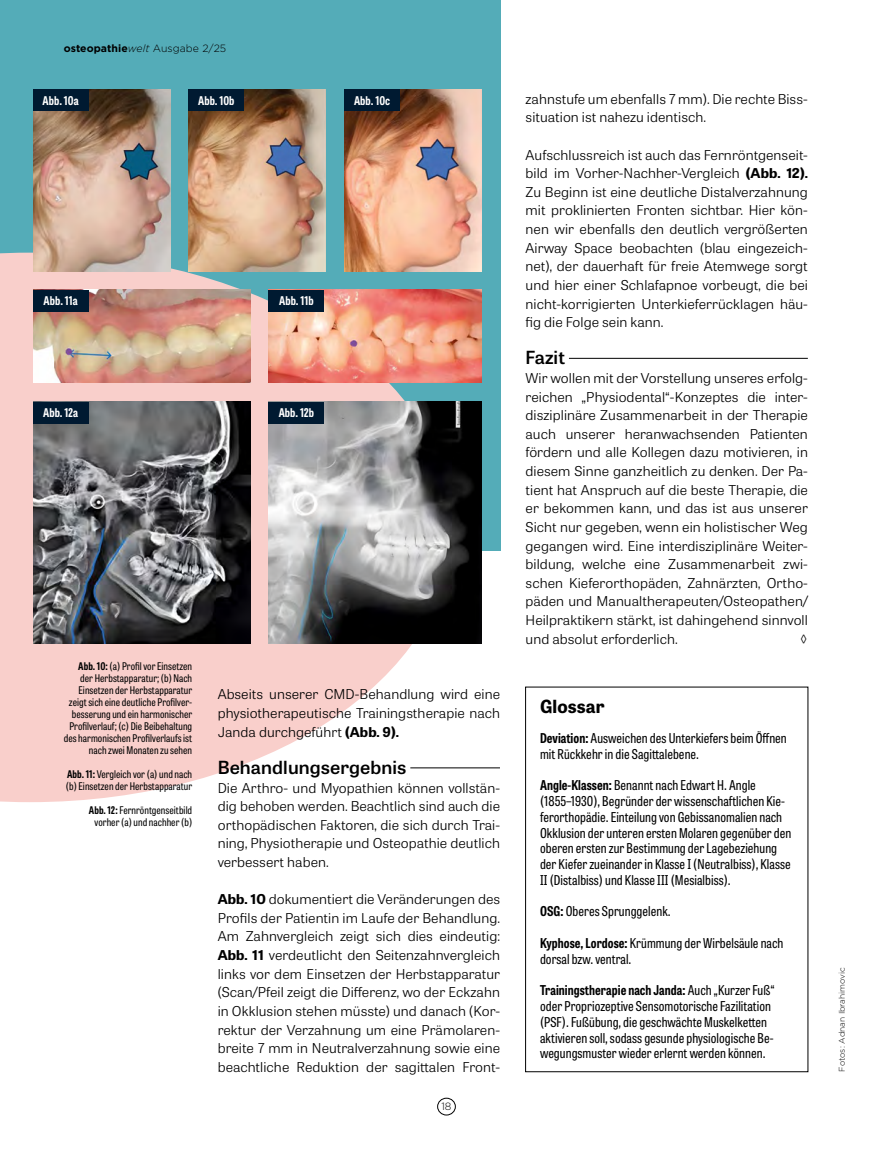
<style>
.page{position:relative;width:893px;height:1149px;background:#fff}
.page>*{position:absolute;margin:0;border:0;box-sizing:border-box;transform-origin:0 0}
.t1{font:600 18px "Tablet Gothic Wide";letter-spacing:.005em;color:#000}
.t2{font:700 18px "Tablet Gothic";letter-spacing:.005em;color:#000}
.t3{font:300 13.5px/18.6px "Tablet Gothic Wide";letter-spacing:.005em;color:#000;text-align:justify}
.t4{font:13.5px/15.8px "Tablet Gothic Condensed";letter-spacing:.005em;color:#000}
.t5{font:700 12px "Tablet Gothic Condensed";letter-spacing:.005em;color:#fff}
.t6{font:10.5px/12px "Tablet Gothic Condensed";letter-spacing:.005em;color:#000;text-align:right}
.t7{font:700 10.5px "Gotham";letter-spacing:.005em;color:#000}
.t8{font:300 10.5px "Gotham";color:#000}
.t9{font:300 8.25px "Gotham";letter-spacing:.005em;color:#000}
.s1{font-weight:300;font-style:italic}
.s2{font-weight:300}
.s3{font-weight:700}
</style>
<div class="page">
<div style="left:437px;top:1097px;width:19px;height:17px;border:1px solid #000;border-radius:50%"></div>
<div style="left:0;top:0;width:500px;height:550px;background:#54acb8"></div>
<svg style="left:0;top:252px;width:452px;height:549px;fill:#f9cfcb"></svg>
<hr style="left:410px;top:767px;width:90px;height:1px;background:#000">
<hr style="left:569px;top:358px;width:239px;height:1px;background:#000">
<img style="left:33px;top:89px;width:137px;height:182px">
<img style="left:189px;top:89px;width:137px;height:182px">
<img style="left:344px;top:89px;width:137px;height:182px">
<div style="left:33px;top:89px;width:55px;height:22px;background:#001a31"></div>
<div style="left:189px;top:89px;width:55px;height:22px;background:#001a31"></div>
<div style="left:344px;top:89px;width:56px;height:22px;background:#001a31"></div>
<img style="left:33px;top:290px;width:217px;height:93px">
<img style="left:269px;top:290px;width:212px;height:93px">
<div style="left:33px;top:290px;width:55px;height:21px;background:#001a31"></div>
<div style="left:269px;top:290px;width:55px;height:21px;background:#001a31"></div>
<img style="left:33px;top:401px;width:217px;height:242px">
<img style="left:269px;top:401px;width:212px;height:242px">
<div style="left:33px;top:401px;width:55px;height:22px;background:#001a31"></div>
<div style="left:269px;top:401px;width:55px;height:22px;background:#001a31"></div>
<p class="t7" style="left:64px;top:41px;width:164px">osteopathie<span class="s1">welt</span> <span class="s2">Ausgabe 2/25</span></p>
<p class="t5" style="left:43px;top:92px;width:38px">Abb. 10a</p>
<p class="t5" style="left:198px;top:92px;width:38px">Abb. 10b</p>
<p class="t5" style="left:354px;top:92px;width:38px">Abb. 10c</p>
<p class="t5" style="left:44px;top:292px;width:36px">Abb. 11a</p>
<p class="t5" style="left:279px;top:292px;width:36px">Abb. 11b</p>
<p class="t5" style="left:43px;top:404px;width:37px">Abb. 12a</p>
<p class="t5" style="left:279px;top:404px;width:37px">Abb. 12b</p>
<p class="t6" style="left:64px;top:659px;width:130px"><span class="s3">Abb. 10:</span> (a) Profil vor Einsetzen der Herbstapparatur; (b) Nach Einsetzen der Herbstapparatur zeigt sich eine deutliche Profilver&shy;besserung und ein harmonischer Profilverlauf; (c) Die Beibehaltung des harmonischen Profilverlaufs ist nach zwei Monaten zu sehen</p>
<p class="t6" style="left:66px;top:767px;width:128px;text-align:left"><span class="s3">Abb. 11:</span> Vergleich vor (a) und nach (b) Einsetzen der Herbstapparatur</p>
<p class="t6" style="left:89px;top:803px;width:105px;text-align:center"><span class="s3">Abb. 12:</span> Fernröntgenseitbild vorher (a) und nachher (b)</p>
<p class="t3" style="left:218px;top:684px;width:284px">Abseits unserer CMD-Behandlung wird eine physiotherapeutische Trainingstherapie nach Janda durchgeführt <span class="s3">(Abb. 9).</span></p>
<h1 class="t1" style="left:218px;top:754px;width:190px">Behandlungsergebnis</h1>
<p class="t3" style="left:218px;top:777px;width:284px">Die Arthro- und Myopathien können vollstän&shy;dig behoben werden. Beachtlich sind auch die orthopädischen Faktoren, die sich durch Trai&shy;ning, Physiotherapie und Osteopathie deutlich verbessert haben.</p>
<p class="t3" style="left:218px;top:889px;width:284px"><span class="s3">Abb. 10</span> dokumentiert die Veränderungen des Profils der Patientin im Laufe der Behandlung.<br>Am Zahnvergleich zeigt sich dies eindeutig:<br><span class="s3">Abb. 11</span> verdeutlicht den Seitenzahnvergleich links vor dem Einsetzen der Herbstapparatur (Scan/Pfeil zeigt die Differenz, wo der Eckzahn in Okklusion stehen müsste) und danach (Kor&shy;rektur der Verzahnung um eine Prämolaren&shy;breite 7 mm in Neutralverzahnung sowie eine beachtliche Reduktion der sagittalen Front-</p>
<p class="t8" style="left:441px;top:1099px;width:12px">18</p>
<p class="t3" style="left:526px;top:89px;width:284px">zahnstufe um ebenfalls 7 mm). Die rechte Biss&shy;situation ist nahezu identisch.</p>
<p class="t3" style="left:526px;top:145px;width:284px">Aufschlussreich ist auch das Fernröntgenseit&shy;bild im Vorher-Nachher-Vergleich <span class="s3">(Abb. 12).<br></span>Zu Beginn ist eine deutliche Distalverzahnung mit proklinierten Fronten sichtbar. Hier kön&shy;nen wir ebenfalls den deutlich vergrößerten Airway Space beobachten (blau eingezeich&shy;net), der dauerhaft für freie Atemwege sorgt und hier einer Schlafapnoe vorbeugt, die bei nicht-korrigierten Unterkieferrücklagen häu&shy;fig die Folge sein kann.</p>
<h1 class="t1" style="left:526px;top:345px;width:41px">Fazit</h1>
<p class="t3" style="left:526px;top:368px;width:284px">Wir wollen mit der Vorstellung unseres erfolg&shy;reichen „Physiodental“-Konzeptes die inter&shy;disziplinäre Zusammenarbeit in der Therapie auch unserer heranwachsenden Patienten fördern und alle Kollegen dazu motivieren, in diesem Sinne ganzheitlich zu denken. Der Pa&shy;tient hat Anspruch auf die beste Therapie, die er bekommen kann, und das ist aus unserer Sicht nur gegeben, wenn ein holistischer Weg gegangen wird. Eine interdisziplinäre Weiter&shy;bildung, welche eine Zusammenarbeit zwi&shy;schen Kieferorthopäden, Zahnärzten, Ortho&shy;päden und Manualtherapeuten/Osteopathen/ Heilpraktikern stärkt, ist dahingehend sinnvoll und absolut erforderlich.</p>
<p class="t3" style="left:800px;top:628px;width:9px">◊</p>
<h1 class="t2" style="left:540px;top:693px;width:66px">Glossar</h1>
<p class="t4" style="left:540px;top:729px;width:248px"><span class="s3">Deviation:</span> Ausweichen des Unterkiefers beim Öffnen mit Rückkehr in die Sagittalebene.</p>
<p class="t4" style="left:540px;top:776px;width:253px"><span class="s3">Angle-Klassen:</span> Benannt nach Edwart H. Angle (1855–1930), Begründer der wissenschaftlichen Kie&shy;ferorthopädie. Einteilung von Gebissanomalien nach Okklusion der unteren ersten Molaren gegenüber den oberen ersten zur Bestimmung der Lagebeziehung der Kiefer zueinander in Klasse I (Neutralbiss), Klasse II (Distalbiss) und Klasse III (Mesialbiss).</p>
<p class="t4" style="left:540px;top:902px;width:132px"><span class="s3">OSG:</span> Oberes Sprunggelenk.</p>
<p class="t4" style="left:540px;top:934px;width:245px"><span class="s3">Kyphose, Lordose:</span> Krümmung der Wirbelsäule nach dorsal bzw. ventral.</p>
<p class="t4" style="left:540px;top:981px;width:236px"><span class="s3">Trainingstherapie nach Janda:</span> Auch „Kurzer Fuß“ oder Propriozeptive Sensomotorische Fazilitation (PSF). Fußübung, die geschwächte Muskelketten aktivieren soll, sodass gesunde physiologische Be&shy;wegungsmuster wieder erlernt werden können.</p>
<p class="t9" style="left:836px;top:1071px;width:106px;rotate:-90deg">Fotos: Adnan Ibrahimovic</p>
</div>
